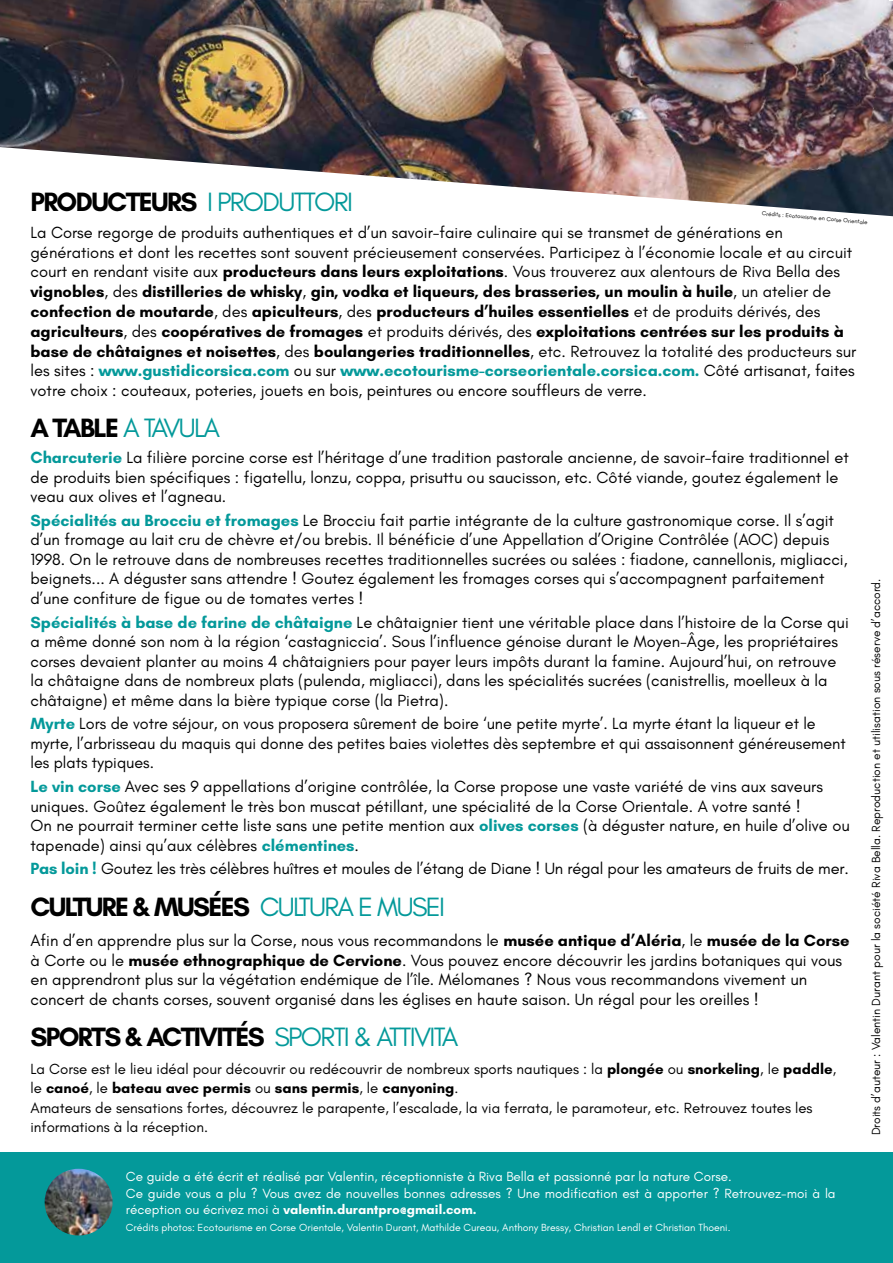
<style>
.page{position:relative;width:893px;height:1263px;background:#fff}
.page>*{position:absolute;margin:0;border:0;box-sizing:border-box;transform-origin:0 0}
.t1{font:700 27px "Glacial Indifference";letter-spacing:-.06em;color:#000}
.t2{font:27px "Glacial Indifference";letter-spacing:-.06em;color:#04999a}
.t3{font:16.5px/19.5px "Glacial Indifference";color:#000}
.t4{font:15px/19.5px "Glacial Indifference";color:#000}
.t5{font:13.5px/16.2px "Glacial Indifference";color:#fff}
.t6{font:12px "Glacial Indifference";color:#000}
.t7{font:10.5px "Glacial Indifference";color:#fff}
.t8{font:6px "Glacial Indifference";color:#000}
.s1{font-weight:400;color:#04999a}
.s2{font-weight:700}
.s3{font-weight:700;color:#04999a}
.s4{font-weight:700;color:#000}
</style>
<div class="page">
<img style="left:0;top:0;width:893px;height:216px">
<div style="left:0;top:1152px;width:893px;height:111px;background:#04999a"></div>
<img style="left:45px;top:1169px;width:68px;height:66px">
<h1 class="t1" style="left:30px;top:185px;width:324px">PRODUCTEURS <span class="s1">I PRODUTTORI</span></h1>
<p class="t8" style="left:762px;top:210px;width:107px;rotate:5deg">Crédits : Ecotourisme en Corse Orientale</p>
<p class="t3" style="left:30px;top:223px;width:827px">La Corse regorge de produits authentiques et d’un savoir-faire culinaire qui se transmet de générations en générations et dont les recettes sont souvent précieusement conservées. Participez à l’économie locale et au circuit court en rendant visite aux <span class="s2">producteurs dans leurs exploitations</span>. Vous trouverez aux alentours de Riva Bella des <span class="s2">vignobles</span>, des <span class="s2">distilleries de whisky</span>, <span class="s2">gin, vodka et liqueurs, des brasseries, un moulin à huile</span>, un atelier de <span class="s2">confection de moutarde</span>, des <span class="s2">apiculteurs</span>, des <span class="s2">producteurs d’huiles essentielles</span> et de produits dérivés, des <span class="s2">agriculteurs</span>, des <span class="s2">coopératives de fromages</span> et produits dérivés, des <span class="s2">exploitations centrées sur les produits à base de châtaignes et noisettes</span>, des <span class="s2">boulangeries traditionnelles</span>, etc. Retrouvez la totalité des producteurs sur les sites : <span class="s3">www.gustidicorsica.com</span> ou sur <span class="s3">www.ecotourisme-corseorientale.corsica.com.</span> Côté artisanat, faites votre choix : couteaux, poteries, jouets en bois, peintures ou encore souffleurs de verre.</p>
<h1 class="t2" style="left:30px;top:413px;width:191px"><span class="s4">A TABLE</span> A TAVULA</h1>
<p class="t3" style="left:30px;top:448px;width:820px"><span class="s3">Charcuterie</span> La filière porcine corse est l’héritage d’une tradition pastorale ancienne, de savoir-faire traditionnel et de produits bien spécifiques : figatellu, lonzu, coppa, prisuttu ou saucisson, etc. Côté viande, goutez également le veau aux olives et l’agneau.</p>
<p class="t3" style="left:30px;top:511px;width:818px"><span class="s3">Spécialités au Brocciu et fromages</span> Le Brocciu fait partie intégrante de la culture gastronomique corse. Il s’agit d’un fromage au lait cru de chèvre et/ou brebis. Il bénéficie d’une Appellation d’Origine Contrôlée (AOC) depuis 1998. On le retrouve dans de nombreuses recettes traditionnelles sucrées ou salées : fiadone, cannellonis, migliacci, beignets... A déguster sans attendre ! Goutez également les fromages corses qui s’accompagnent parfaitement d’une confiture de figue ou de tomates vertes !</p>
<p class="t3" style="left:30px;top:612px;width:820px"><span class="s3">Spécialités à base de farine de châtaigne</span> Le châtaignier tient une véritable place dans l’histoire de la Corse qui a même donné son nom à la région ‘castagniccia’. Sous l’influence génoise durant le Moyen-Âge, les propriétaires corses devaient planter au moins 4 châtaigniers pour payer leurs impôts durant la famine. Aujourd’hui, on retrouve la châtaigne dans de nombreux plats (pulenda, migliacci), dans les spécialités sucrées (canistrellis, moelleux à la châtaigne) et même dans la bière typique corse (la Pietra).</p>
<p class="t3" style="left:30px;top:714px;width:817px"><span class="s3">Myrte</span> Lors de votre séjour, on vous proposera sûrement de boire ‘une petite myrte’. La myrte étant la liqueur et le myrte, l’arbrisseau du maquis qui donne des petites baies violettes dès septembre et qui assaisonnent généreusement les plats typiques.</p>
<p class="t3" style="left:30px;top:777px;width:821px"><span class="s3">Le vin corse</span> Avec ses 9 appellations d’origine contrôlée, la Corse propose une vaste variété de vins aux saveurs uniques. Goûtez également le très bon muscat pétillant, une spécialité de la Corse Orientale. A votre santé !<br>On ne pourrait terminer cette liste sans une petite mention aux <span class="s3">olives corses</span> (à déguster nature, en huile d’olive ou tapenade) ainsi qu’aux célèbres <span class="s3">clémentines</span>.</p>
<p class="t3" style="left:30px;top:859px;width:820px"><span class="s3">Pas loin !</span> Goutez les très célèbres huîtres et moules de l’étang de Diane ! Un régal pour les amateurs de fruits de mer.</p>
<h1 class="t1" style="left:30px;top:890px;width:416px">CULTURE &amp; MUSÉES <span class="s1">CULTURA E MUSEI</span></h1>
<p class="t3" style="left:30px;top:931px;width:821px">Afin d’en apprendre plus sur la Corse, nous vous recommandons le <span class="s2">musée antique d’Aléria</span>, le <span class="s2">musée de la Corse </span>à Corte ou le <span class="s2">musée ethnographique de Cervione</span>. Vous pouvez encore découvrir les jardins botaniques qui vous en apprendront plus sur la végétation endémique de l’île. Mélomanes ? Nous vous recommandons vivement un concert de chants corses, souvent organisé dans les églises en haute saison. Un régal pour les oreilles !</p>
<h1 class="t1" style="left:30px;top:1020px;width:429px">SPORTS &amp; ACTIVITÉS <span class="s1">SPORTI &amp; ATTIVITA</span></h1>
<p class="t4" style="left:30px;top:1059px;width:807px">La Corse est le lieu idéal pour découvrir ou redécouvrir de nombreux sports nautiques : la <span class="s2">plongée</span> ou <span class="s2">snorkeling</span>, le <span class="s2">paddle</span>, le <span class="s2">canoé</span>, le <span class="s2">bateau avec permis</span> ou <span class="s2">sans permis</span>, le <span class="s2">canyoning</span>.<br>Amateurs de sensations fortes, découvrez le parapente, l’escalade, la via ferrata, le paramoteur, etc. Retrouvez toutes les informations à la réception.</p>
<p class="t5" style="left:126px;top:1169px;width:711px">Ce guide a été écrit et réalisé par Valentin, réceptionniste à Riva Bella et passionné par la nature Corse.<br>Ce guide vous a plu ? Vous avez de nouvelles bonnes adresses ? Une modification est à apporter ? Retrouvez-moi à la réception ou écrivez moi à <span class="s2">valentin.durantpro@gmail.com.</span></p>
<p class="t7" style="left:126px;top:1221px;width:606px">Crédits photos: Ecotourisme en Corse Orientale, Valentin Durant, Mathilde Cureau, Anthony Bressy, Christian Lendl et Christian Thoeni.</p>
<p class="t6" style="left:869px;top:1135px;width:558px;rotate:-90deg">Droits d’auteur : Valentin Durant pour la société Riva Bella. Reproduction et utilisation sous réserve d’accord.</p>
</div>
